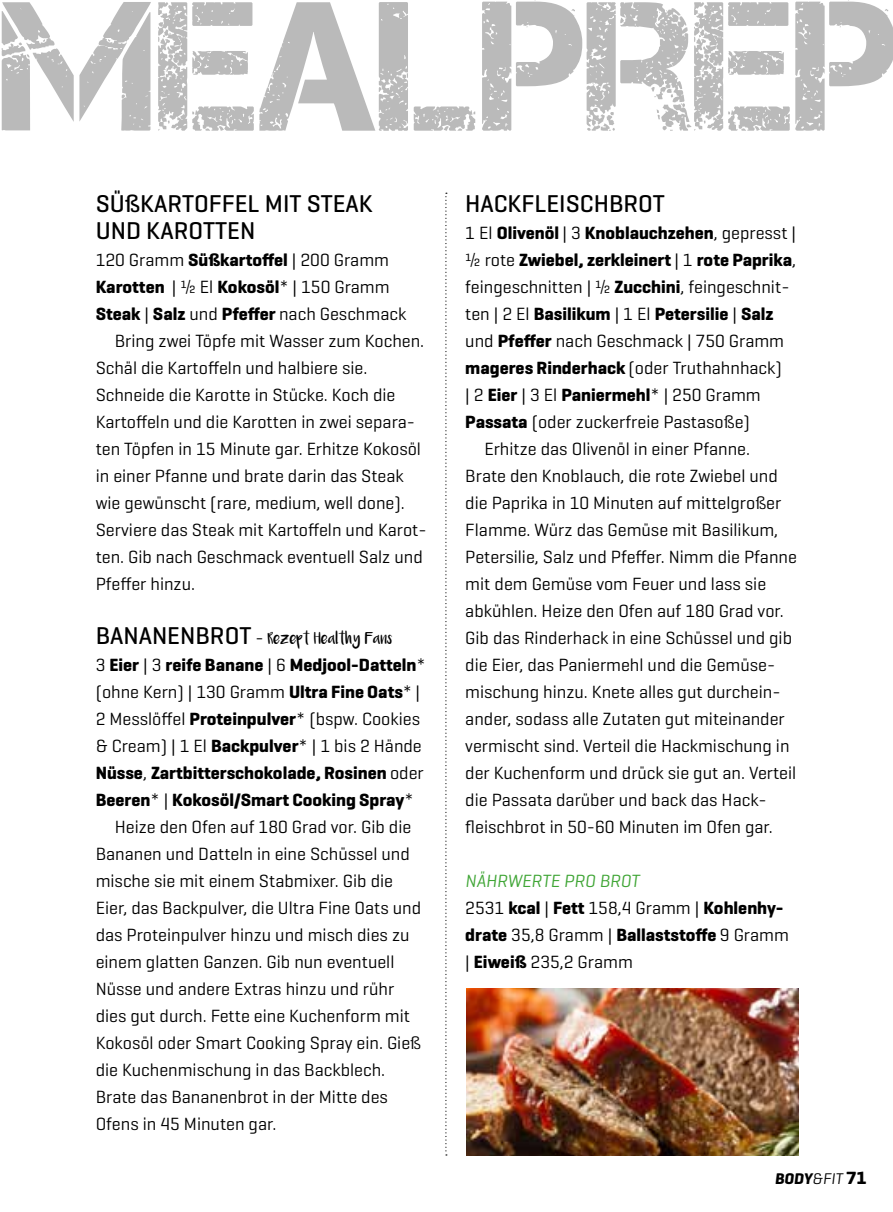
<style>
.page{position:relative;width:893px;height:1212px;background:#fff}
.page>*{position:absolute;margin:0;border:0;box-sizing:border-box;transform-origin:0 0}
.t1{font:183.38px "Captureit";color:#bababa}
.t2{font:500 24.75px/27px "Geogrotesque";color:#000}
.t3{font:18px/27px "Geogrotesque";color:#000}
.t4{font:700 18px "Geogrotesque";color:#000}
.t5{font:italic 700 15.75px "Geogrotesque";color:#000}
.t6{font:9px "Luna";color:#000}
.s1{font-weight:700}
.s2{font-weight:400}
.s3{font-family:"Geogrotesque";font-weight:500;font-size:24.75px}
.s4{font-family:"Geogrotesque";font-size:18px}
.s5{font-style:italic;color:#3fa535}
.s6{font-style:normal;font-size:18px}
</style>
<div class="page">
<svg style="left:445px;top:193px;width:2px;height:962px"></svg>
<img style="left:467px;top:989px;width:332px;height:166px">
<h1 class="t1" style="left:2px;top:-36px;width:900px">MEALPREP</h1>
<h2 class="t2" style="left:96px;top:190px;width:279px">SÜßKARTOFFEL MIT STEAK<br>UND KAROTTEN</h2>
<p class="t3" style="left:96px;top:246px;width:295px">120 Gramm <span class="s1">Süßkartoffel</span> | 200 Gramm</p>
<p class="t4" style="left:96px;top:276px;width:296px">Karotten <span class="s2">| ½ El</span> Kokosöl<span class="s2">* | 150 Gramm</span></p>
<p class="t3" style="left:96px;top:300px;width:312px"><span class="s1">Steak</span> | <span class="s1">Salz</span> und <span class="s1">Pfeffer</span> nach Geschmack</p>
<p class="t3" style="left:115px;top:327px;width:311px">Bring zwei Töpfe mit Wasser zum Kochen.</p>
<p class="t3" style="left:96px;top:354px;width:273px">Schäl die Kartoffeln und halbiere sie.</p>
<p class="t3" style="left:96px;top:381px;width:301px">Schneide die Karotte in Stücke. Koch die</p>
<p class="t3" style="left:96px;top:408px;width:321px">Kartoffeln und die Karotten in zwei separa-</p>
<p class="t3" style="left:96px;top:435px;width:327px">ten Töpfen in 15 Minute gar. Erhitze Kokosöl</p>
<p class="t3" style="left:96px;top:462px;width:310px">in einer Pfanne und brate darin das Steak</p>
<p class="t3" style="left:96px;top:489px;width:311px">wie gewünscht (rare, medium, well done).</p>
<p class="t3" style="left:96px;top:516px;width:332px">Serviere das Steak mit Kartoffeln und Karot-</p>
<p class="t3" style="left:96px;top:543px;width:329px">ten. Gib nach Geschmack eventuell Salz und</p>
<p class="t3" style="left:96px;top:570px;width:101px">Pfeffer hinzu.</p>
<p class="t6" style="left:96px;top:636px;width:299px"><span class="s3">BANANENBROT</span> <span class="s4">-</span> Rezept Healthy Fans</p>
<p class="t4" style="left:96px;top:654px;width:331px"><span class="s2">3</span> Eier <span class="s2">| 3</span> reife Banane <span class="s2">| 6</span> Medjool-Datteln<span class="s2">*</span></p>
<p class="t3" style="left:96px;top:678px;width:326px">(ohne Kern) | 130 Gramm <span class="s1">Ultra Fine Oats</span>* |</p>
<p class="t3" style="left:96px;top:705px;width:326px">2 Messlöffel <span class="s1">Proteinpulver</span>* (bspw. Cookies</p>
<p class="t3" style="left:96px;top:732px;width:328px">&amp; Cream) | 1 El <span class="s1">Backpulver</span>* | 1 bis 2 Hände</p>
<p class="t4" style="left:96px;top:762px;width:330px">Nüsse<span class="s2">,</span> Zartbitterschokolade, Rosinen <span class="s2">oder</span></p>
<p class="t4" style="left:96px;top:789px;width:320px">Beeren<span class="s2">* |</span> Kokosöl/Smart Cooking Spray<span class="s2">*</span></p>
<p class="t3" style="left:115px;top:813px;width:298px">Heize den Ofen auf 180 Grad vor. Gib die</p>
<p class="t3" style="left:96px;top:840px;width:316px">Bananen und Datteln in eine Schüssel und</p>
<p class="t3" style="left:96px;top:867px;width:299px">mische sie mit einem Stabmixer. Gib die</p>
<p class="t3" style="left:96px;top:894px;width:327px">Eier, das Backpulver, die Ultra Fine Oats und</p>
<p class="t3" style="left:96px;top:921px;width:315px">das Proteinpulver hinzu und misch dies zu</p>
<p class="t3" style="left:96px;top:948px;width:300px">einem glatten Ganzen. Gib nun eventuell</p>
<p class="t3" style="left:96px;top:975px;width:300px">Nüsse und andere Extras hinzu und rühr</p>
<p class="t3" style="left:96px;top:1002px;width:316px">dies gut durch. Fette eine Kuchenform mit</p>
<p class="t3" style="left:96px;top:1029px;width:327px">Kokosöl oder Smart Cooking Spray ein. Gieß</p>
<p class="t3" style="left:96px;top:1056px;width:291px">die Kuchenmischung in das Backblech.</p>
<p class="t3" style="left:96px;top:1083px;width:294px">Brate das Bananenbrot in der Mitte des</p>
<p class="t3" style="left:96px;top:1110px;width:182px">Ofens in 45 Minuten gar.</p>
<h2 class="t2" style="left:465px;top:190px;width:201px">HACKFLEISCHBROT</h2>
<p class="t4" style="left:465px;top:222px;width:332px"><span class="s2">1 El</span> Olivenöl <span class="s2">| 3</span> Knoblauchzehen<span class="s2">, gepresst |</span></p>
<p class="t4" style="left:465px;top:249px;width:332px"><span class="s2">½ rote</span> Zwiebel, zerkleinert <span class="s2">| 1</span> rote Paprika<span class="s2">,</span></p>
<p class="t3" style="left:465px;top:273px;width:326px">feingeschnitten | ½ <span class="s1">Zucchini</span>, feingeschnit-</p>
<p class="t4" style="left:465px;top:303px;width:310px"><span class="s2">ten | 2 El</span> Basilikum <span class="s2">| 1 El</span> Petersilie <span class="s2">|</span> Salz</p>
<p class="t3" style="left:465px;top:327px;width:320px">und <span class="s1">Pfeffer</span> nach Geschmack | 750 Gramm</p>
<p class="t3" style="left:465px;top:354px;width:318px"><span class="s1">mageres Rinderhack</span> (oder Truthahnhack)</p>
<p class="t3" style="left:465px;top:381px;width:297px">| 2 <span class="s1">Eier</span> | 3 El <span class="s1">Paniermehl</span>* | 250 Gramm</p>
<p class="t3" style="left:465px;top:408px;width:286px"><span class="s1">Passata</span> (oder zuckerfreie Pastasoße)</p>
<p class="t3" style="left:484px;top:435px;width:267px">Erhitze das Olivenöl in einer Pfanne.</p>
<p class="t3" style="left:465px;top:462px;width:314px">Brate den Knoblauch, die rote Zwiebel und</p>
<p class="t3" style="left:465px;top:489px;width:317px">die Paprika in 10 Minuten auf mittelgroßer</p>
<p class="t3" style="left:465px;top:516px;width:314px">Flamme. Würz das Gemüse mit Basilikum,</p>
<p class="t3" style="left:465px;top:543px;width:333px">Petersilie, Salz und Pfeffer. Nimm die Pfanne</p>
<p class="t3" style="left:465px;top:570px;width:302px">mit dem Gemüse vom Feuer und lass sie</p>
<p class="t3" style="left:465px;top:597px;width:320px">abkühlen. Heize den Ofen auf 180 Grad vor.</p>
<p class="t3" style="left:465px;top:624px;width:328px">Gib das Rinderhack in eine Schüssel und gib</p>
<p class="t3" style="left:465px;top:651px;width:311px">die Eier, das Paniermehl und die Gemüse-</p>
<p class="t3" style="left:465px;top:678px;width:317px">mischung hinzu. Knete alles gut durchein-</p>
<p class="t3" style="left:465px;top:705px;width:321px">ander, sodass alle Zutaten gut miteinander</p>
<p class="t3" style="left:465px;top:732px;width:326px">vermischt sind. Verteil die Hackmischung in</p>
<p class="t3" style="left:465px;top:759px;width:332px">der Kuchenform und drück sie gut an. Verteil</p>
<p class="t3" style="left:465px;top:786px;width:303px">die Passata darüber und back das Hack-</p>
<p class="t3" style="left:465px;top:813px;width:309px">fleischbrot in 50-60 Minuten im Ofen gar.</p>
<p class="t3" style="left:465px;top:867px;width:325px"><span class="s5">NÄHRWERTE PRO BROT<br></span>2531 <span class="s1">kcal</span> | <span class="s1">Fett</span> 158,4 Gramm | <span class="s1">Kohlenhy&shy;drate</span> 35,8 Gramm | <span class="s1">Ballaststoffe</span> 9 Gramm | <span class="s1">Eiweiß</span> 235,2 Gramm</p>
<p class="t5" style="left:775px;top:1169px;width:94px">BODY<span class="s2">&amp;FIT</span> <span class="s6">71</span></p>
</div>
